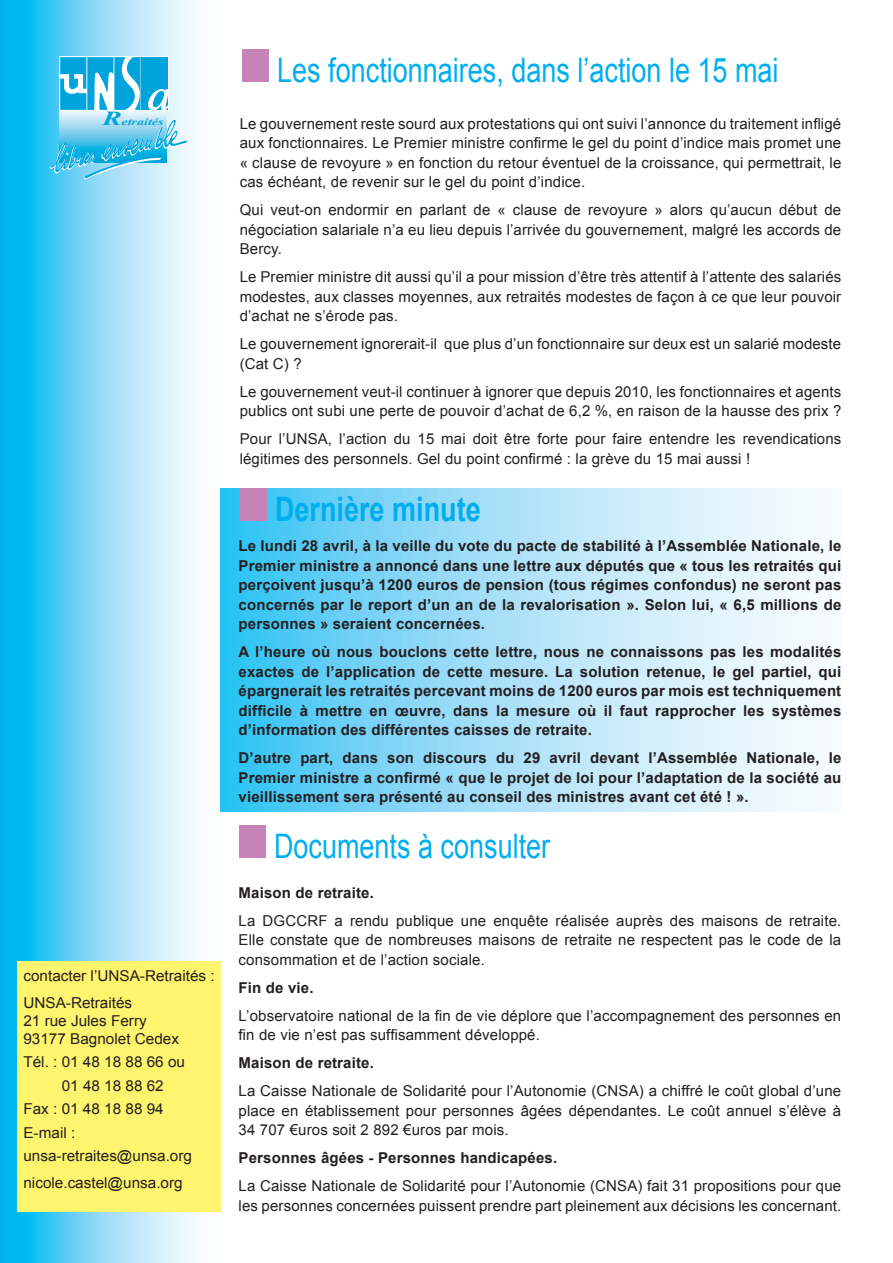
<style>
.page{position:relative;width:893px;height:1263px;background:#fff}
.page>*{position:absolute;margin:0;border:0;box-sizing:border-box;transform-origin:0 0}
.t1{font:33.75px "Arial";color:#00aeef;scale:.8 1}
.t2{font:700 33.75px "Arial";color:#00aeef;scale:.8 1}
.t3{font:15px/19.5px "Arial";letter-spacing:.01em;color:#231f20}
.t4{font:700 15px/19.5px "Arial";letter-spacing:.01em;color:#231f20;text-align:justify}
.t5{font:italic 700 9.75px "Times New Roman";color:#00a4dc;scale:1.44 1}
.s1{font-size:19.8px}
</style>
<div class="page">
<svg style="left:0;top:0;width:223px;height:1263px"></svg>
<svg style="left:60px;top:111px;width:107px;height:8px"></svg>
<svg style="left:59px;top:56px;width:111px;height:55px"></svg>
<svg style="left:50px;top:119px;width:138px;height:60px;background:#7ad0ef"></svg>
<svg style="left:221px;top:489px;width:604px;height:323px;background:#a4e1f8"></svg>
<div style="left:17px;top:962px;width:204px;height:250px;background:#fff46d"></div>
<div style="left:242px;top:49px;width:27px;height:33px;background:#c782b8"></div>
<div style="left:240px;top:489px;width:27px;height:32px;background:#c782b8"></div>
<div style="left:239px;top:826px;width:27px;height:32px;background:#c782b8"></div>
<p class="t5" style="left:102px;top:114px;width:44px"><span class="s1">R</span>etraités</p>
<p class="t3" style="left:23px;top:966px;width:193px">contacter l’UNSA-Retraités :</p>
<p class="t3" style="left:23px;top:993px;width:157px;line-height:18px">UNSA-Retraités<br>21 rue Jules Ferry<br>93177 Bagnolet Cedex</p>
<p class="t3" style="left:23px;top:1052px;width:163px">Tél. : 01 48 18 88 66 ou</p>
<p class="t3" style="left:62px;top:1076px;width:104px">01 48 18 88 62</p>
<p class="t3" style="left:23px;top:1099px;width:142px">Fax : 01 48 18 88 94</p>
<p class="t3" style="left:23px;top:1123px;width:53px">E-mail :</p>
<p class="t3" style="left:23px;top:1146px;width:170px">unsa-retraites@unsa.org</p>
<p class="t3" style="left:23px;top:1173px;width:161px">nicole.castel@unsa.org</p>
<p class="t1" style="left:277px;top:48px;width:628px">Les fonctionnaires, dans l’action le 15 mai</p>
<p class="t3" style="left:240px;top:114px;width:603px;text-align:justify">Le gouvernement reste sourd aux protestations qui ont suivi l’annonce du traitement infligé aux fonctionnaires. Le Premier ministre confirme le gel du point d’indice mais promet une « clause de revoyure » en fonction du retour éventuel de la croissance, qui permettrait, le cas échéant, de revenir sur le gel du point d’indice.</p>
<p class="t3" style="left:240px;top:200px;width:603px;text-align:justify">Qui veut-on endormir en parlant de « clause de revoyure » alors qu’aucun début de négociation salariale n’a eu lieu depuis l’arrivée du gouvernement, malgré les accords de Bercy.</p>
<p class="t3" style="left:240px;top:267px;width:603px;text-align:justify">Le Premier ministre dit aussi qu’il a pour mission d’être très attentif à l’attente des salariés modestes, aux classes moyennes, aux retraités modestes de façon à ce que leur pouvoir d’achat ne s’érode pas.</p>
<p class="t3" style="left:240px;top:334px;width:603px">Le gouvernement ignorerait-il que plus d’un fonctionnaire sur deux est un salarié modeste (Cat C) ?</p>
<p class="t3" style="left:240px;top:382px;width:603px">Le gouvernement veut-il continuer à ignorer que depuis 2010, les fonctionnaires et agents publics ont subi une perte de pouvoir d’achat de 6,2 %, en raison de la hausse des prix ?</p>
<p class="t3" style="left:240px;top:429px;width:603px">Pour l’UNSA, l’action du 15 mai doit être forte pour faire entendre les revendications légitimes des personnels. Gel du point confirmé : la grève du 15 mai aussi !</p>
<p class="t2" style="left:275px;top:487px;width:258px">Dernière minute</p>
<p class="t4" style="left:239px;top:537px;width:604px">Le lundi 28 avril, à la veille du vote du pacte de stabilité à l’Assemblée Nationale, le Premier ministre a annoncé dans une lettre aux députés que « tous les retraités qui perçoivent jusqu’à 1200 euros de pension (tous régimes confondus) ne seront pas concernés par le report d’un an de la revalorisation ». Selon lui, « 6,5 millions de personnes » seraient concernées.</p>
<p class="t4" style="left:239px;top:643px;width:604px">A l’heure où nous bouclons cette lettre, nous ne connaissons pas les modalités exactes de l’application de cette mesure. La solution retenue, le gel partiel, qui épargnerait les retraités percevant moins de 1200 euros par mois est techniquement difficile à mettre en œuvre, dans la mesure où il faut rapprocher les systèmes d’information des différentes caisses de retraite.</p>
<p class="t4" style="left:239px;top:749px;width:604px">D’autre part, dans son discours du 29 avril devant l’Assemblée Nationale, le Premier ministre a confirmé « que le projet de loi pour l’adaptation de la société au vieillissement sera présenté au conseil des ministres avant cet été ! ».</p>
<p class="t1" style="left:274px;top:824px;width:347px">Documents à consulter</p>
<p class="t4" style="left:239px;top:883px;width:137px">Maison de retraite.</p>
<p class="t3" style="left:239px;top:911px;width:604px;text-align:justify">La DGCCRF a rendu publique une enquête réalisée auprès des maisons de retraite.<br>Elle constate que de nombreuses maisons de retraite ne respectent pas le code de la consommation et de l’action sociale.</p>
<p class="t4" style="left:239px;top:978px;width:76px">Fin de vie.</p>
<p class="t3" style="left:239px;top:1006px;width:604px">L’observatoire national de la fin de vie déplore que l’accompagnement des personnes en fin de vie n’est pas suffisamment développé.</p>
<p class="t4" style="left:239px;top:1054px;width:137px">Maison de retraite.</p>
<p class="t3" style="left:239px;top:1081px;width:604px;text-align:justify">La Caisse Nationale de Solidarité pour l’Autonomie (CNSA) a chiffré le coût global d’une place en établissement pour personnes âgées dépendantes. Le coût annuel s’élève à 34 707 €uros soit 2 892 €uros par mois.</p>
<p class="t4" style="left:239px;top:1149px;width:320px">Personnes âgées - Personnes handicapées.</p>
<p class="t3" style="left:239px;top:1176px;width:604px">La Caisse Nationale de Solidarité pour l’Autonomie (CNSA) fait 31 propositions pour que les personnes concernées puissent prendre part pleinement aux décisions les concernant.</p>
</div>
